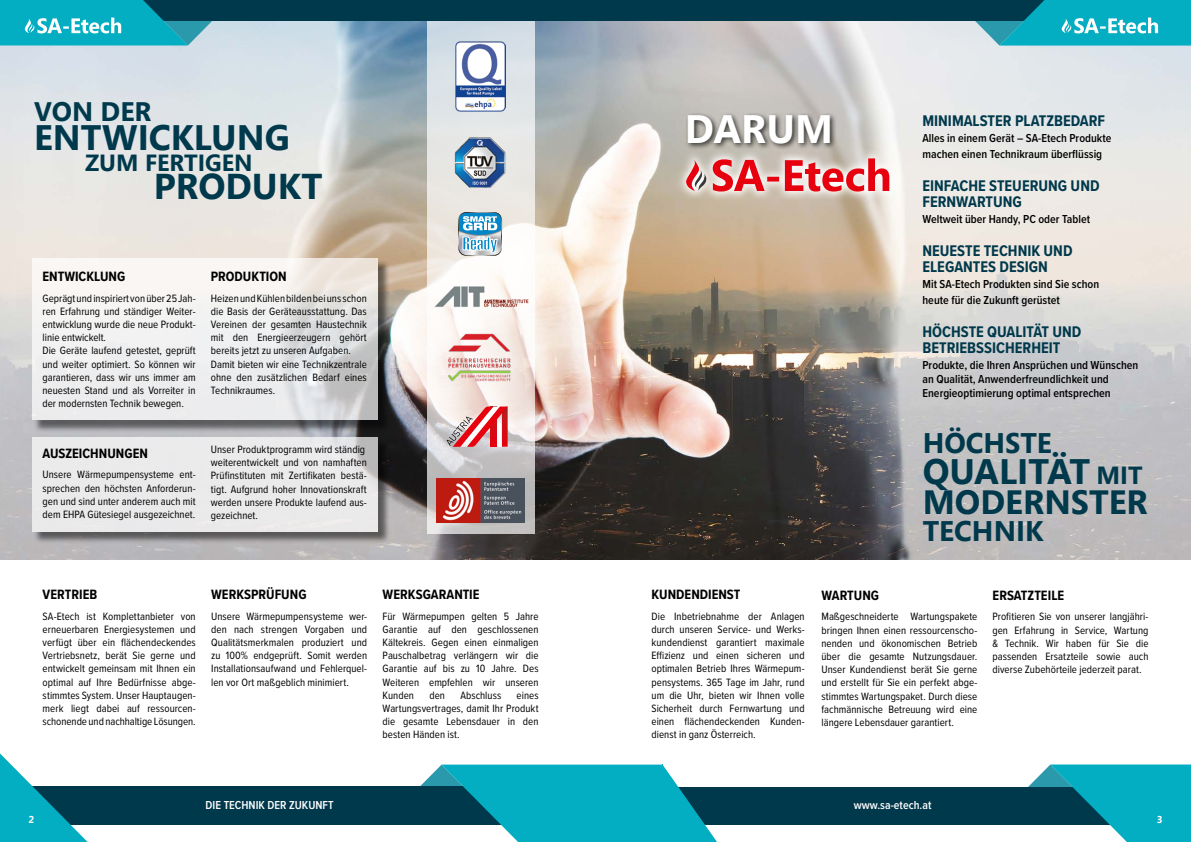
<style>
.page{position:relative;width:1191px;height:842px;background:#fff}
.page>*{position:absolute;margin:0;border:0;box-sizing:border-box;transform-origin:0 0}
.t1{font:700 39.6px "Segoe UI";color:#fff}
.t2{font:700 35.8px "Segoe UI";color:#00394c}
.t3{font:700 35.4px "Segoe UI";color:#00394c}
.t4{font:700 35.3px "Segoe UI";color:#00394c}
.t5{font:700 33.6px "Segoe UI";color:#00394c}
.t6{font:700 28.3px "Segoe UI";color:#00394c}
.t7{font:700 26.8px "Segoe UI";color:#00394c}
.t8{font:700 23.4px "Segoe UI";color:#00394c}
.t9{font:700 16px/16.3px "Proxima Nova Cond";color:#00394c}
.t10{font:700 14px "Proxima Nova Cond";color:#000}
.t11{font:600 12px/16px "Proxima Nova Cond";color:#000}
.t12{font:600 12px "Proxima Nova Cond";color:#fff}
.t13{font:11px/13.2px "Proxima Nova Cond";color:#000;text-align:justify}
.t14{font:700 10px "Segoe UI";color:#fff}
.s1{font-size:24.8px}
</style>
<div class="page">
<img style="left:0;top:20px;width:1191px;height:540px">
<div style="left:684px;top:112px;width:153px;height:39px;background:#000;opacity:.75"></div>
<svg style="left:427px;top:20px;width:107px;height:513px"></svg>
<img style="left:430px;top:283px;width:102px;height:27px">
<img style="left:454px;top:137px;width:51px;height:51px">
<img style="left:502px;top:212px;width:1px;height:24px">
<svg style="left:458px;top:212px;width:44px;height:44px"></svg>
<img style="left:455px;top:42px;width:51px;height:70px">
<svg style="left:447px;top:407px;width:60px;height:40px"></svg>
<div style="left:33px;top:260px;width:357px;height:173px;background:#000;opacity:.75"></div>
<svg style="left:32px;top:258px;width:346px;height:162px;fill:#eeeeef"></svg>
<div style="left:33px;top:438px;width:357px;height:106px;background:#000;opacity:.75"></div>
<div style="left:32px;top:437px;width:346px;height:94px;background:#eaeaeb"></div>
<div style="left:595px;top:787px;width:596px;height:37px;background:#00394c"></div>
<div style="left:0;top:786px;width:595px;height:38px;background:#00394c"></div>
<svg style="left:0;top:753px;width:88px;height:89px"></svg>
<svg style="left:1008px;top:764px;width:183px;height:78px"></svg>
<svg style="left:399px;top:764px;width:318px;height:78px"></svg>
<hr style="left:662px;top:765px;width:1px;height:77px;background:#03adc2">
<div style="left:42px;top:0;width:1019px;height:20px;background:#00394c"></div>
<svg style="left:0;top:0;width:230px;height:45px"></svg>
<svg style="left:957px;top:0;width:234px;height:46px"></svg>
<svg style="left:675px;top:148px;width:225px;height:54px;background:#d1cabe"></svg>
<svg style="left:686px;top:159px;width:20px;height:32px"></svg>
<svg style="left:712px;top:158px;width:177px;height:34px;background:#e58385"></svg>
<img style="left:436px;top:479px;width:88px;height:44px">
<img style="left:441px;top:331px;width:78px;height:55px">
<h3 class="t7" style="left:34px;top:93px;width:119px">VON DER</h3>
<h3 class="t4" style="left:34px;top:113px;width:257px">ENTWICKLUNG</h3>
<h3 class="t8" style="left:85px;top:146px;width:169px">ZUM FERTIGEN</h3>
<h2 class="t2" style="left:154px;top:161px;width:170px">PRODUKT</h2>
<p class="t10" style="left:43px;top:266px;width:84px">ENTWICKLUNG</p>
<p class="t13" style="left:43px;top:291px;width:155px;text-align:left">Geprägt und inspiriert von über 25 Jah&shy;ren Erfahrung und ständiger Weiter&shy;entwicklung wurde die neue Produkt&shy;linie entwickelt.<br>Die Geräte laufend getestet, geprüft und weiter optimiert. So können wir garantieren, dass wir uns immer am neuesten Stand und als Vorreiter in der modernsten Technik bewegen.</p>
<p class="t10" style="left:43px;top:443px;width:107px">AUSZEICHNUNGEN</p>
<p class="t13" style="left:43px;top:468px;width:155px">Unsere Wärmepumpensysteme ent&shy;sprechen den höchsten Anforderun&shy;gen und sind unter anderem auch mit dem EHPA Gütesiegel ausgezeichnet.</p>
<p class="t10" style="left:211px;top:266px;width:77px">PRODUKTION</p>
<p class="t13" style="left:211px;top:291px;width:157px;text-align:left">Heizen und Kühlen bilden bei uns schon die Basis der Geräteausstattung. Das Vereinen der gesamten Haustechnik mit den Energieerzeugern gehört bereits jetzt zu unseren Aufgaben.<br>Damit bieten wir eine Technikzentrale ohne den zusätzlichen Bedarf eines Technikraumes.</p>
<p class="t13" style="left:211px;top:442px;width:157px;text-align:left">Unser Produktprogramm wird ständig weiterentwickelt und von namhaften Prüfinstituten mit Zertifikaten bestä&shy;tigt. Aufgrund hoher Innovationskraft werden unsere Produkte laufend aus&shy;gezeichnet.</p>
<p class="t10" style="left:43px;top:584px;width:56px">VERTRIEB</p>
<p class="t13" style="left:43px;top:609px;width:155px">SA-Etech ist Komplettanbieter von erneuerbaren Energiesystemen und verfügt über ein flächendeckendes Vertriebsnetz, berät Sie gerne und entwickelt gemeinsam mit Ihnen ein optimal auf Ihre Bedürfnisse abge&shy;stimmtes System. Unser Hauptaugen&shy;merk liegt dabei auf ressourcen&shy;schonende und nachhaltige Lösungen.</p>
<p class="t10" style="left:211px;top:584px;width:97px">WERKSPRÜFUNG</p>
<p class="t13" style="left:211px;top:609px;width:157px">Unsere Wärmepumpensysteme wer&shy;den nach strengen Vorgaben und Qualitätsmerkmalen produziert und zu 100% endgeprüft. Somit werden Installationsaufwand und Fehlerquel&shy;len vor Ort maßgeblich minimiert.</p>
<p class="t10" style="left:382px;top:584px;width:98px">WERKSGARANTIE</p>
<p class="t13" style="left:382px;top:609px;width:157px">Für Wärmepumpen gelten 5 Jahre Garantie auf den geschlossenen Kältekreis. Gegen einen einmaligen Pauschalbetrag verlängern wir die Garantie auf bis zu 10 Jahre. Des Weiteren empfehlen wir unseren Kunden</p>
<p class="t13" style="left:429px;top:688px;width:17px">den</p>
<p class="t13" style="left:460px;top:688px;width:42px">Abschluss</p>
<p class="t13" style="left:382px;top:688px;width:157px;text-indent:134px">eines Wartungsvertrages, damit Ihr Produkt die gesamte Lebensdauer in den besten Händen ist.</p>
<h1 class="t1" style="left:685px;top:100px;width:150px">DARUM</h1>
<h3 class="t9" style="left:922px;top:113px;width:184px">MINIMALSTER PLATZBEDARF</h3>
<p class="t11" style="left:922px;top:130px;width:190px">Alles in einem Gerät – SA-Etech Produkte machen einen Technikraum überflüssig</p>
<h3 class="t9" style="left:922px;top:177px;width:179px">EINFACHE STEUERUNG UND<br>FERNWARTUNG</h3>
<p class="t11" style="left:922px;top:211px;width:169px">Weltweit über Handy, PC oder Tablet</p>
<h3 class="t9" style="left:922px;top:242px;width:152px">NEUESTE TECHNIK UND<br>ELEGANTES DESIGN</h3>
<p class="t11" style="left:922px;top:276px;width:178px">Mit SA-Etech Produkten sind Sie schon heute für die Zukunft gerüstet</p>
<h3 class="t9" style="left:922px;top:323px;width:160px">HÖCHSTE QUALITÄT UND<br>BETRIEBSSICHERHEIT</h3>
<p class="t11" style="left:922px;top:358px;width:217px;line-height:14px">Produkte, die Ihren Ansprüchen und Wünschen an Qualität, Anwenderfreundlichkeit und<br>Energieoptimierung optimal entsprechen</p>
<h3 class="t6" style="left:922px;top:423px;width:131px">HÖCHSTE</h3>
<h3 class="t3" style="left:922px;top:447px;width:221px">QUALITÄT <span class="s1">MIT</span></h3>
<h3 class="t5" style="left:922px;top:479px;width:227px">MODERNSTER</h3>
<h3 class="t6" style="left:922px;top:511px;width:122px">TECHNIK</h3>
<p class="t10" style="left:651px;top:584px;width:90px">KUNDENDIENST</p>
<p class="t13" style="left:651px;top:609px;width:155px">Die Inbetriebnahme der Anlagen durch unseren Service- und Werks&shy;kundendienst garantiert maximale Effizienz und einen sicheren und optimalen Betrieb Ihres Wärmepum&shy;pensystems. 365 Tage im Jahr, rund um die Uhr, bieten wir Ihnen volle Sicherheit durch Fernwartung und einen flächendeckenden Kunden&shy;dienst in ganz Österreich.</p>
<p class="t10" style="left:821px;top:585px;width:59px">WARTUNG</p>
<p class="t13" style="left:821px;top:610px;width:157px">Maßgeschneiderte Wartungspakete bringen Ihnen einen ressourcenscho&shy;nenden und ökonomischen Betrieb über die gesamte Nutzungsdauer.<br>Unser Kundendienst berät Sie gerne und erstellt für Sie ein perfekt abge&shy;stimmtes Wartungspaket. Durch diese fachmännische Betreuung wird eine längere Lebensdauer garantiert.</p>
<p class="t10" style="left:992px;top:585px;width:73px">ERSATZTEILE</p>
<p class="t13" style="left:992px;top:610px;width:157px">Profitieren Sie von unserer langjähri&shy;gen Erfahrung in Service, Wartung &amp; Technik. Wir haben für Sie die passenden Ersatzteile sowie auch diverse Zubehörteile jederzeit parat.</p>
<p class="t12" style="left:206px;top:796px;width:130px">DIE TECHNIK DER ZUKUNFT</p>
<p class="t12" style="left:853px;top:796px;width:79px">www.sa-etech.at</p>
<p class="t14" style="left:28px;top:812px;width:7px">2</p>
<p class="t14" style="left:1156px;top:812px;width:7px">3</p>
</div>
